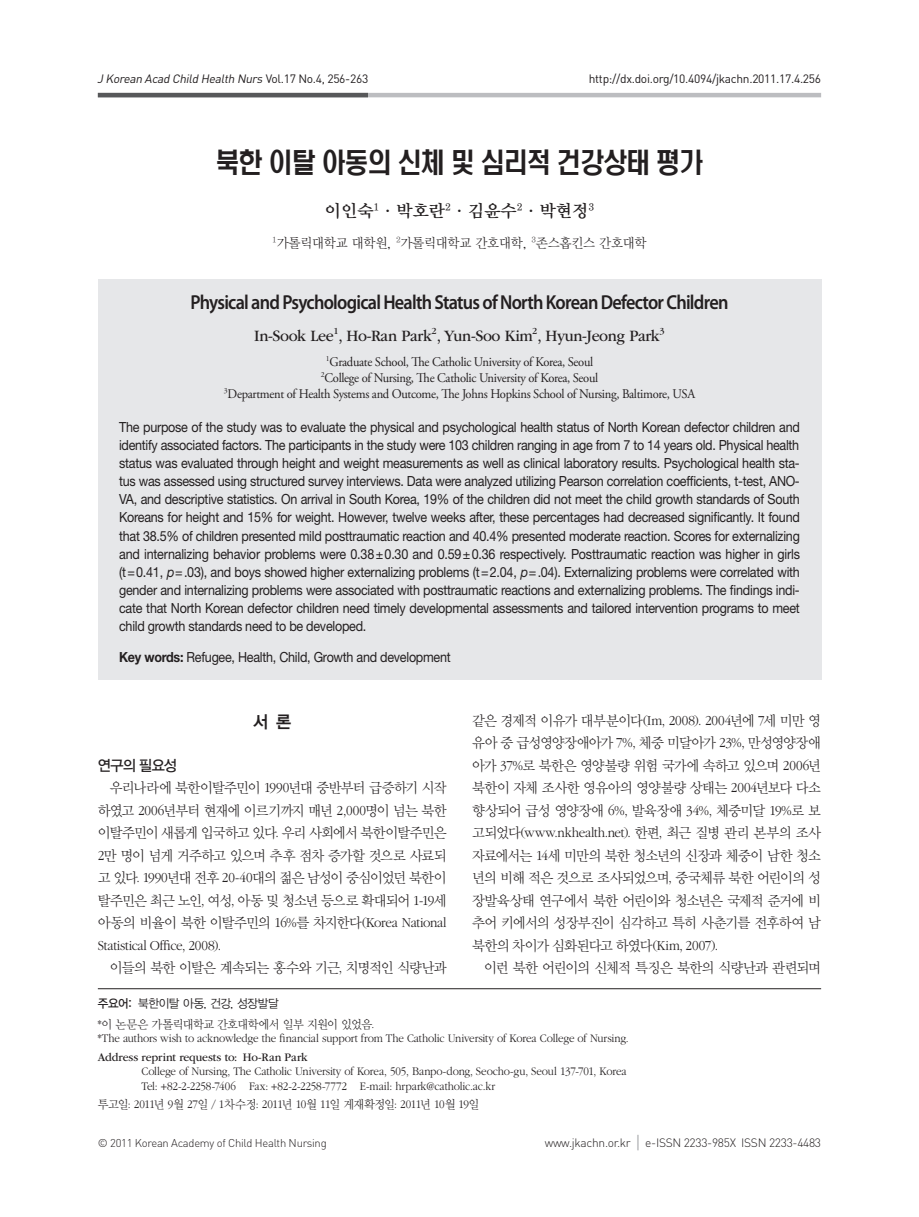
<style>
.page{position:relative;width:919px;height:1217px;background:#fff}
.page>*{position:absolute;margin:0;border:0;box-sizing:border-box;transform-origin:0 0}
.제목_한글{font:27px "H2 hdk M";letter-spacing:-.05em;color:#231f20;scale:.9 1}
.초록_제목{font:600 20.25px "Myriad Pro";letter-spacing:-.04em;color:#231f20;scale:.9 1}
.저자_한글{font:17.25px "YDIY Mj O340";color:#231f20}
.본문_대제목{font:17.25px "YDIYGO340";color:#231f20;scale:.95 1}
.초록_저자{font:16.5px "ITC Garamond Std";letter-spacing:-.025em;color:#231f20;scale:.95 1}
.본문_중제목{font:15px "YDIYGO330";letter-spacing:-.05em;color:#231f20;scale:.95 1}
.본문{font:14.25px/22.5px "YDIY Mj O320";letter-spacing:-.06em;color:#231f20;text-align:justify;scale:.96 1}
.초록_본문{font:13.95px/18.1px "Helvetica Neue LT Std";letter-spacing:-.02em;color:#231f20;text-align:justify;scale:.9 1}
.소속_한글{font:13.5px "YDIY Mj O320";letter-spacing:-.02em;color:#231f20;scale:.95 1}
.초록_소속{font:13.2px/15.9px "Adobe Garamond Pro";letter-spacing:-.025em;color:#231f20;text-align:center;scale:.95 1}
.교신저자_본문{font:300 12px/14.4px "ITC Garamond Std";letter-spacing:-.015em;color:#231f20;scale:.92 1}
.교신저자_투고일{font:300 12px "ITC Garamond Std";letter-spacing:-.045em;color:#231f20;scale:.92 1}
.t1{font:12px "DIN Pro";letter-spacing:-.025em;color:#231f20}
.t2{font:300 12px "DIN Pro";letter-spacing:-.025em;color:#231f20}
.t3{font:italic 12px "DIN Pro";color:#231f20}
.교신저자_이름_볼드{font:12px "ITC Garamond Std";letter-spacing:-.01em;color:#231f20;scale:.96 1}
.교신저자_본문-2{font:12px "YDIY Mj O320";letter-spacing:-.045em;color:#231f20;scale:.96 1}
.교신저자_주요어{font:12px "YDIYGO320";letter-spacing:-.025em;color:#231f20;scale:.96 1}
.t4{font:300 11.25px "DIN Pro";letter-spacing:-.025em;color:#231f20}
.s1{font-style:normal}
.s2{font-style:italic}
.s3{font-weight:700}
.s4{font-family:"ITC Garamond Std";font-weight:300}
.s5{font-family:"YDIYGO330"}
.s6{font-family:"YDIY Mj O320";font-weight:400}
.s7{font-weight:400;font-size:18px;color:#939598}
</style>
<div class="page">
<hr style="left:98px;top:93px;width:723px;height:4px;background:#bcbdc0">
<hr style="left:98px;top:93px;width:270px;height:4px;background:#57585a">
<div style="left:98px;top:279px;width:723px;height:400px;background:#e6e7e9"></div>
<hr style="left:98px;top:988px;width:723px;height:1px;background:#231f20">
<p class="t3" style="left:97px;top:70px;width:273px">J Korean Acad Child Health Nurs <span class="s1">Vo l . 1 7 N o . 4 , 2 5 6 - 2 6 3</span></p>
<p class="t1" style="left:588px;top:70px;width:234px">http://dx.doi.org/10.4094/jkachn.2011.17.4.256</p>
<p class="제목_한글" style="left:215px;top:149px;width:544px">북한 이탈 아동의 신체 및 심리적 건강상태 평가</p>
<p class="저자_한글" style="left:325px;top:202px;width:270px">이인숙<sup>1</sup>·박호란<sup>2</sup>·김윤수<sup>2</sup>·박현정<sup>3</sup></p>
<p class="소속_한글" style="left:272px;top:236px;width:395px"><sup>1</sup>가톨릭대학교 대학원, <sup>2</sup>가톨릭대학교 간호대학, <sup>3</sup>존스홉킨스 간호대학</p>
<p class="초록_제목" style="left:190px;top:289px;width:599px">Physical and Psychological Health Status of North Korean Defector Children</p>
<p class="초록_저자" style="left:254px;top:326px;width:433px">In-Sook Lee<sup>1</sup>, Ho-Ran Park<sup>2</sup>, Yun-Soo Kim<sup>2</sup>, Hyun-Jeong Park<sup>3</sup></p>
<p class="초록_소속" style="left:224px;top:354px;width:497px"><sup>1</sup>Graduate School, The Catholic University of Korea, Seoul<br><sup>2</sup>College of Nursing, The Catholic University of Korea, Seoul<br><sup>3</sup>Department of Health Systems and Outcome, The Johns Hopkins School of Nursing, Baltimore, USA</p>
<p class="초록_본문" style="left:119px;top:417px;width:758px">The purpose of the study was to evaluate the physical and psychological health status of North Korean defector children and identify associated factors. The participants in the study were 103 children ranging in age from 7 to 14 years old. Physical health status was evaluated through height and weight measurements as well as clinical laboratory results. Psychological health sta&shy;tus was assessed using structured survey interviews. Data were analyzed utilizing Pearson correlation coefficients, t-test, ANO-VA, and descriptive statistics. On arrival in South Korea, 19% of the children did not meet the child growth standards of South Koreans for height and 15% for weight. However, twelve weeks after, these percentages had decreased significantly. It found that 38.5% of children presented mild posttraumatic reaction and 40.4% presented moderate reaction. Scores for externalizing and internalizing behavior problems were 0.38±0.30 and 0.59±0.36 respectively. Posttraumatic reaction was higher in girls (t=0.41, <span class="s2">p</span>=.03), and boys showed higher externalizing problems (t=2.04, <span class="s2">p</span>=.04). Externalizing problems were correlated with gender and internalizing problems were associated with posttraumatic reactions and externalizing problems. The findings indi&shy;cate that North Korean defector children need timely developmental assessments and tailored intervention programs to meet child growth standards need to be developed.</p>
<p class="초록_본문" style="left:119px;top:647px;width:370px"><span class="s3">Key words:</span> Refugee, Health, Child, Growth and development</p>
<p class="본문_대제목" style="left:253px;top:711px;width:42px">서 론</p>
<p class="본문_중제목" style="left:98px;top:757px;width:85px">연구의 필요성</p>
<p class="본문" style="left:98px;top:776px;width:365px;text-indent:12px">우리나라에 북한이탈주민이 <span class="s4">1990</span>년대 중반부터 급증하기 시작 하였고 <span class="s4">2006</span>년부터 현재에 이르기까지 매년 <span class="s4">2,000</span>명이 넘는 북한 이탈주민이 새롭게 입국하고 있다<span class="s4">.</span> 우리 사회에서 북한이탈주민은 <span class="s4">2</span>만 명이 넘게 거주하고 있으며 추후 점차 증가할 것으로 사료되 고 있다<span class="s4">. 1990</span>년대 전후 <span class="s4">20-40</span>대의 젊은 남성이 중심이었던 북한이 탈주민은 최근 노인<span class="s4">,</span> 여성<span class="s4">,</span> 아동 및 청소년 등으로 확대되어 <span class="s4">1-19</span>세 아동의 비율이 북한 이탈주민의 <span class="s4">16%</span>를 차지한다<span class="s4">(Korea National Statistical Office, 2008).</span></p>
<p class="본문" style="left:110px;top:956px;width:352px">이들의 북한 이탈은 계속되는 홍수와 기근<span class="s4">,</span> 치명적인 식량난과</p>
<p class="본문" style="left:472px;top:708px;width:365px">같은 경제적 이유가 대부분이다<span class="s4">(Im, 2008). 2004</span>년에 <span class="s4">7</span>세 미만 영 유아 중 급성영양장애아가 <span class="s4">7%,</span> 체중 미달아가 <span class="s4">23%,</span> 만성영양장애 아가 <span class="s4">37%</span>로 북한은 영양불량 위험 국가에 속하고 있으며 <span class="s4">2006</span>년 북한이 자체 조사한 영유아의 영양불량 상태는 <span class="s4">2004</span>년보다 다소 향상되어 급성 영양장애 <span class="s4">6%,</span> 발육장애 <span class="s4">34%,</span> 체중미달 <span class="s4">19%</span>로 보 고되었다<span class="s4">(www.nkhealth.net).</span> 한편<span class="s4">,</span> 최근 질병 관리 본부의 조사 자료에서는 <span class="s4">14</span>세 미만의 북한 청소년의 신장과 체중이 남한 청소 년의 비해 적은 것으로 조사되었으며<span class="s4">,</span> 중국체류 북한 어린이의 성 장발육상태 연구에서 북한 어린이와 청소년은 국제적 준거에 비 추어 키에서의 성장부진이 심각하고 특히 사춘기를 전후하여 남 북한의 차이가 심화된다고 하였다<span class="s4">(Kim, 2007).</span></p>
<p class="본문" style="left:484px;top:956px;width:352px">이런 북한 어린이의 신체적 특징은 북한의 식량난과 관련되며</p>
<p class="교신저자_주요어" style="left:98px;top:996px;width:190px"><span class="s5">주요어:</span> 북한이탈 아동, 건강, 성장발달</p>
<p class="교신저자_본문-2" style="left:98px;top:1017px;width:289px"><span class="s4">*</span>이 논문은 가톨릭대학교 간호대학에서 일부 지원이 있었음<span class="s4">.</span></p>
<p class="교신저자_본문" style="left:98px;top:1030px;width:578px">*The authors wish to acknowledge the financial support from The Catholic University of Korea College of Nursing.</p>
<p class="교신저자_이름_볼드" style="left:98px;top:1050px;width:220px">Address reprint requests to: Ho-Ran Park</p>
<p class="교신저자_본문" style="left:141px;top:1064px;width:529px">College of Nursing, The Catholic University of Korea, 505, Banpo-dong, Seocho-gu, Seoul 137-701, Korea<br>Tel: +82-2-2258-7406 Fax: +82-2-2258-7772 E-mail: hrpark@catholic.ac.kr</p>
<p class="교신저자_투고일" style="left:98px;top:1097px;width:416px"><span class="s6">투고일</span>: 2011<span class="s6">년</span> 9<span class="s6">월</span> 27<span class="s6">일</span> / 1<span class="s6">차수정</span>: 2011<span class="s6">년</span> 10<span class="s6">월</span> 11<span class="s6">일 게재확정일</span>: 2011<span class="s6">년</span> 10<span class="s6">월</span> 19<span class="s6">일</span></p>
<p class="t4" style="left:98px;top:1134px;width:230px">© 2011 Korean Academy of Child Health Nursing</p>
<p class="t2" style="left:544px;top:1134px;width:278px">www.jkachn.or.kr <span class="s7">|</span> e-ISSN 2233-985X ISSN 2233-4483</p>
</div>
